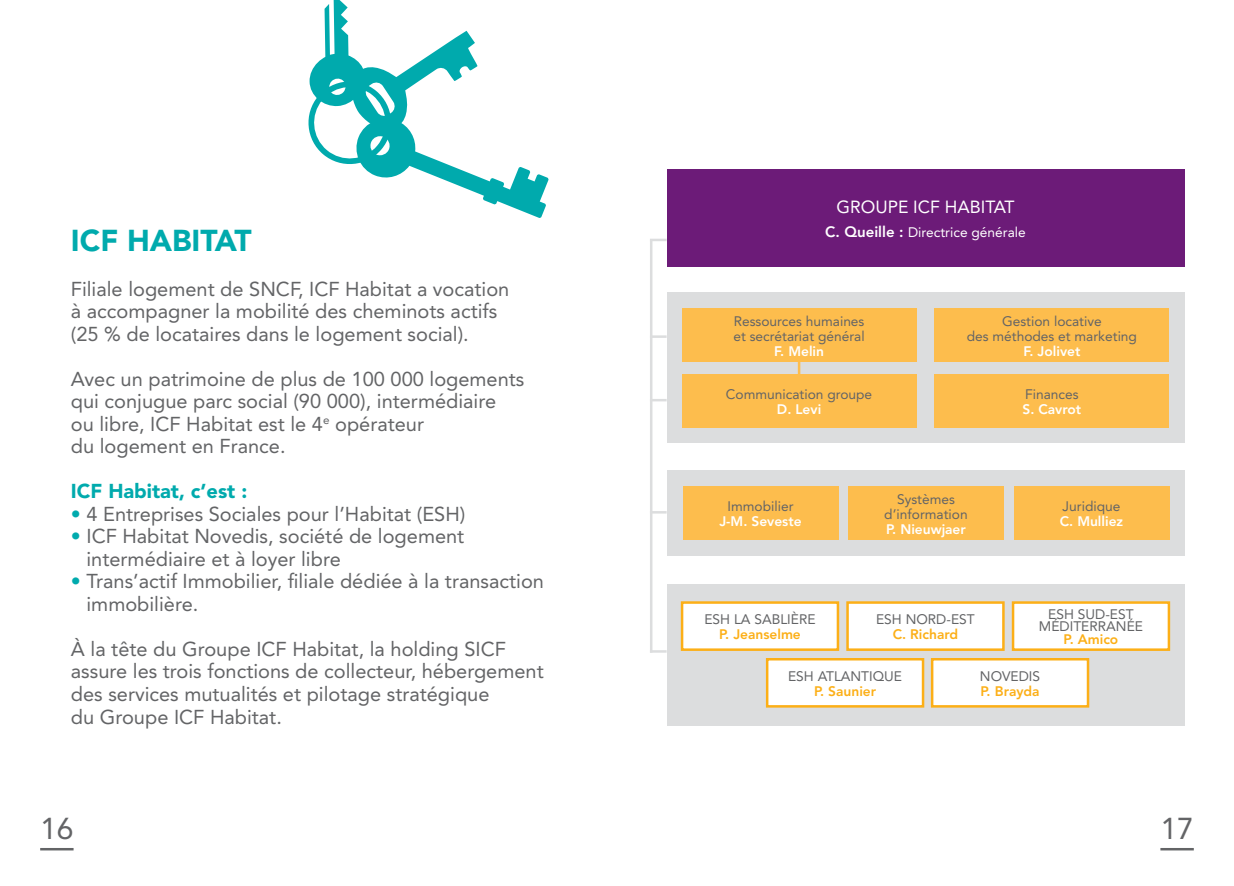
<style>
.page{position:relative;width:1234px;height:886px;background:#fff}
.page>*{position:absolute;margin:0;border:0;box-sizing:border-box;transform-origin:0 0}
.t1{font:900 30px "Avenir LT Std";color:#00aaad}
.t2{font:30px "Avenir LT Std";color:#636466}
.t3{font:20px/22.5px "Avenir LT Std";color:#636466}
.t4{font:900 20px "Avenir LT Std";color:#00aaad}
.t5{font:17.5px "Avenir LT Std";color:#fff}
.t6{font:13.75px/15px "Avenir LT Std";color:#636466;text-align:center}
.t7{font:800 13.75px "Avenir LT Std";color:#fff}
.t8{font:800 13.75px "Avenir LT Std";color:#fcaf17}
.t9{font:13.75px "Avenir LT Std";color:#fff}
.s1{font-weight:900;color:#00aaad}
.s2{font-weight:800;font-size:15px}
</style>
<div class="page">
<svg style="left:308px;top:0;width:240px;height:218px"></svg>
<hr style="left:40px;top:848px;width:34px;height:2px;background:#636466">
<hr style="left:1160px;top:848px;width:33px;height:2px;background:#636466">
<hr style="left:649px;top:240px;width:3px;height:413px;background:#dcddde">
<svg style="left:649px;top:511px;width:17px;height:2px"></svg>
<hr style="left:649px;top:650px;width:17px;height:3px;background:#dcddde">
<hr style="left:649px;top:335px;width:17px;height:3px;background:#dcddde">
<svg style="left:649px;top:399px;width:17px;height:2px"></svg>
<svg style="left:649px;top:239px;width:17px;height:2px"></svg>
<div style="left:666px;top:170px;width:517px;height:97px;background:#6c1b78"></div>
<div style="left:666px;top:292px;width:517px;height:151px;background:#dcddde"></div>
<div style="left:666px;top:470px;width:517px;height:85px;background:#dcddde"></div>
<div style="left:666px;top:584px;width:517px;height:142px;background:#dcddde"></div>
<div style="left:682px;top:309px;width:233px;height:53px;background:#fdbd4d"></div>
<div style="left:682px;top:375px;width:233px;height:53px;background:#fdbd4d"></div>
<div style="left:934px;top:309px;width:234px;height:53px;background:#fdbd4d"></div>
<div style="left:934px;top:375px;width:234px;height:53px;background:#fdbd4d"></div>
<div style="left:682px;top:487px;width:156px;height:53px;background:#fdbd4d"></div>
<div style="left:1013px;top:487px;width:156px;height:53px;background:#fdbd4d"></div>
<div style="left:847px;top:487px;width:156px;height:53px;background:#fdbd4d"></div>
<div style="left:682px;top:602px;width:155px;height:48px;background:#fff"></div>
<div style="left:680px;top:601px;width:159px;height:50px;border:2px solid #fcaf17"></div>
<div style="left:1012px;top:602px;width:156px;height:48px;background:#fff"></div>
<div style="left:1011px;top:601px;width:158px;height:50px;border:2px solid #fcaf17"></div>
<div style="left:931px;top:659px;width:156px;height:47px;background:#fff"></div>
<div style="left:930px;top:658px;width:158px;height:49px;border:2px solid #fcaf17"></div>
<div style="left:847px;top:602px;width:156px;height:48px;background:#fff"></div>
<div style="left:846px;top:601px;width:158px;height:50px;border:2px solid #fcaf17"></div>
<div style="left:767px;top:659px;width:155px;height:47px;background:#fff"></div>
<div style="left:765px;top:658px;width:159px;height:49px;border:2px solid #fcaf17"></div>
<hr style="left:797px;top:359px;width:3px;height:19px;background:#fdbd4d">
<h1 class="t1" style="left:71px;top:222px;width:182px">ICF HABITAT</h1>
<p class="t3" style="left:71px;top:278px;width:440px">Filiale logement de SNCF, ICF Habitat a vocation à accompagner la mobilité des cheminots actifs (25 % de locataires dans le logement social).</p>
<p class="t3" style="left:71px;top:368px;width:455px">Avec un patrimoine de plus de 100 000 logements qui conjugue parc social (90 000), intermédiaire<br>ou libre, ICF Habitat est le 4<sup>e</sup> opérateur<br>du logement en France.</p>
<p class="t4" style="left:71px;top:479px;width:178px">ICF Habitat, c’est :</p>
<p class="t3" style="left:71px;top:503px;width:396px"><span class="s1">•</span> 4 Entreprises Sociales pour l’Habitat (ESH)</p>
<p class="t3" style="left:86px;top:525px;width:379px;text-indent:-16px"><span class="s1">•</span> ICF Habitat Novedis, société de logement intermédiaire et à loyer libre</p>
<p class="t3" style="left:86px;top:570px;width:459px;text-indent:-16px"><span class="s1">•</span> Trans’actif Immobilier, filiale dédiée à la transaction immobilière.</p>
<p class="t3" style="left:71px;top:638px;width:474px">À la tête du Groupe ICF Habitat, la holding SICF assure les trois fonctions de collecteur, hébergement des services mutualités et pilotage stratégique<br>du Groupe ICF Habitat.</p>
<p class="t5" style="left:836px;top:196px;width:180px">GROUPE ICF HABITAT</p>
<p class="t9" style="left:825px;top:225px;width:202px"><span class="s2">C. Queille :</span> Directrice générale</p>
<p class="t6" style="left:733px;top:313px;width:133px;text-align:left">Ressources humaines et secrétariat général</p>
<p class="t7" style="left:774px;top:343px;width:51px">F. Melin</p>
<p class="t6" style="left:725px;top:387px;width:148px">Communication groupe</p>
<p class="t7" style="left:776px;top:401px;width:46px">D. Levi</p>
<p class="t6" style="left:966px;top:313px;width:172px">Gestion locative<br>des méthodes et marketing</p>
<p class="t7" style="left:1023px;top:343px;width:59px">F. Jolivet</p>
<p class="t6" style="left:1024px;top:387px;width:55px">Finances</p>
<p class="t7" style="left:1022px;top:401px;width:60px">S. Cavrot</p>
<p class="t6" style="left:727px;top:499px;width:67px">Immobilier</p>
<p class="t7" style="left:719px;top:513px;width:84px">J-M. Seveste</p>
<p class="t6" style="left:884px;top:491px;width:85px">Systèmes d’information</p>
<p class="t7" style="left:885px;top:521px;width:81px">P. Nieuwjaer</p>
<p class="t6" style="left:1062px;top:499px;width:59px">Juridique</p>
<p class="t7" style="left:1059px;top:513px;width:65px">C. Mulliez</p>
<p class="t6" style="left:1038px;top:608px;width:105px;line-height:12.5px">ESH SUD-EST<br>MÉDITERRANÉE</p>
<p class="t8" style="left:1063px;top:631px;width:56px">P. Amico</p>
<p class="t6" style="left:704px;top:612px;width:113px">ESH LA SABLIÈRE</p>
<p class="t8" style="left:719px;top:626px;width:83px">P. Jeanselme</p>
<p class="t6" style="left:876px;top:612px;width:100px">ESH NORD-EST</p>
<p class="t8" style="left:892px;top:626px;width:67px">C. Richard</p>
<p class="t6" style="left:788px;top:668px;width:115px">ESH ATLANTIQUE</p>
<p class="t8" style="left:813px;top:682px;width:64px">P. Saunier</p>
<p class="t6" style="left:979px;top:668px;width:62px">NOVEDIS</p>
<p class="t8" style="left:980px;top:682px;width:61px">P. Brayda</p>
<h1 class="t2" style="left:40px;top:811px;width:35px">16</h1>
<h1 class="t2" style="left:1160px;top:811px;width:35px">17</h1>
</div>
